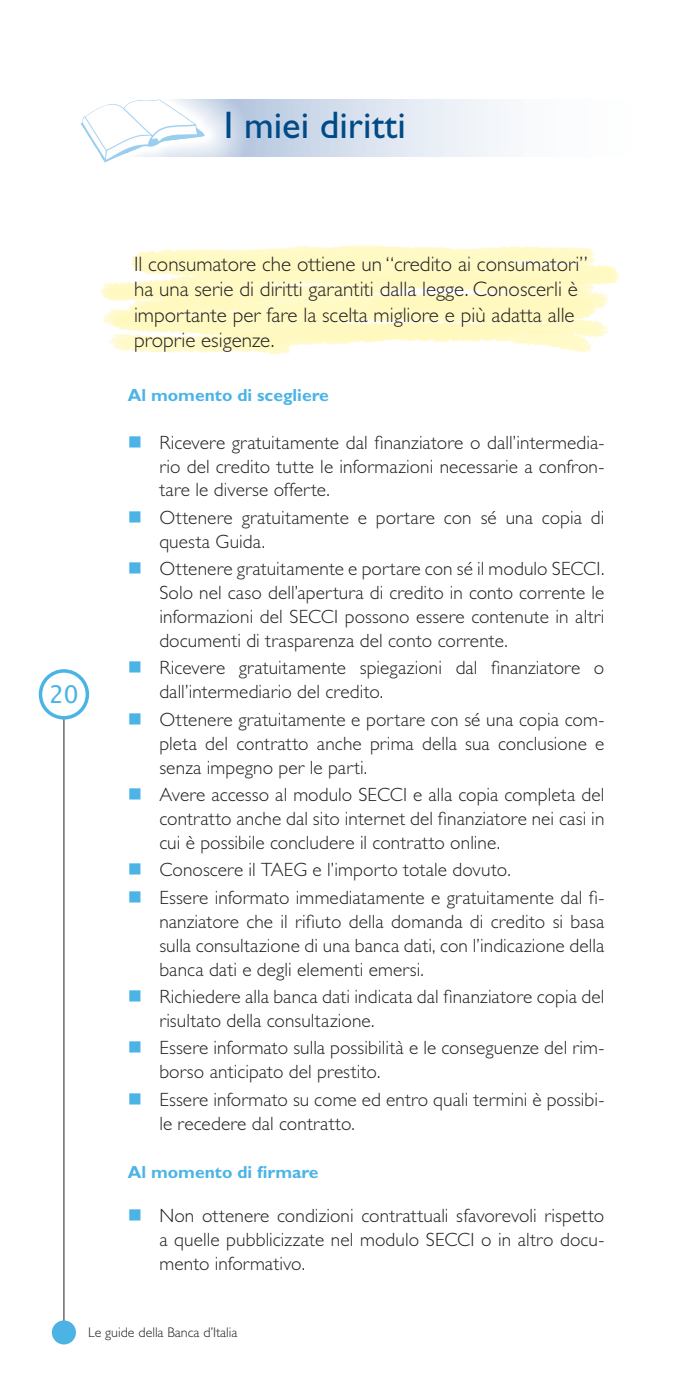
<style>
.page{position:relative;width:695px;height:1389px;background:#fff}
.page>*{position:absolute;margin:0;border:0;box-sizing:border-box;transform-origin:0 0}
.TITOLO_SEZIONE{font:38.5px "Gill Sans Std";color:#004a87}
.t1{font:24.5px "Lucida Console";color:#4cb4e5}
.t2{font:300 21px/25.2px "Gill Sans Std";color:#231f20}
.t3{font:300 19.25px/24px "Gill Sans Std";letter-spacing:.005em;color:#231f20;text-align:justify}
.TITOLETTO_PARAGRAFO{font:700 17.5px "Gill Sans Std";color:#4cb4e5}
.t4{font:300 14px "Gill Sans Std";color:#231f20}
</style>
<div class="page">
<hr style="left:64px;top:718px;width:1px;height:605px;background:#231f20">
<div style="left:54px;top:1322px;width:20px;height:21px;background:#4cb4e5;border-radius:50%"></div>
<div style="left:52px;top:1320px;width:24px;height:24px;border:4px solid #4cb4e5;border-radius:50%"></div>
<div style="left:39px;top:669px;width:50px;height:51px;border:4px solid #4cb4e5;border-radius:50%"></div>
<img style="left:100px;top:244px;width:520px;height:111px">
<svg style="left:249px;top:99px;width:260px;height:57px"></svg>
<img style="left:81px;top:100px;width:124px;height:63px">
<p class="TITOLO_SEZIONE" style="left:224px;top:103px;width:183px">I miei diritti</p>
<p class="t1" style="left:49px;top:684px;width:31px">20</p>
<p class="t2" style="left:134px;top:252px;width:455px">Il consumatore che ottiene un “credito ai consumatori” ha una serie di diritti garantiti dalla legge. Conoscerli è importante per fare la scelta migliore e più adatta alle proprie esigenze.</p>
<p class="TITOLETTO_PARAGRAFO" style="left:128px;top:385px;width:202px">Al momento di scegliere</p>
<p class="t3" style="left:159px;top:430px;width:446px">Ricevere gratuitamente dal finanziatore o dall’intermedia&shy;rio del credito tutte le informazioni necessarie a confron&shy;tare le diverse offerte.</p>
<p class="t3" style="left:159px;top:506px;width:446px">Ottenere gratuitamente e portare con sé una copia di questa Guida.</p>
<p class="t3" style="left:159px;top:557px;width:446px">Ottenere gratuitamente e portare con sé il modulo SECCI.<br>Solo nel caso dell’apertura di credito in conto corrente le informazioni del SECCI possono essere contenute in altri documenti di trasparenza del conto corrente.</p>
<p class="t3" style="left:159px;top:656px;width:446px">Ricevere gratuitamente spiegazioni dal finanziatore o dall’intermediario del credito.</p>
<p class="t3" style="left:159px;top:708px;width:446px">Ottenere gratuitamente e portare con sé una copia com&shy;pleta del contratto anche prima della sua conclusione e senza impegno per le parti.</p>
<p class="t3" style="left:159px;top:783px;width:446px">Avere accesso al modulo SECCI e alla copia completa del contratto anche dal sito internet del finanziatore nei casi in cui è possibile concludere il contratto online.</p>
<p class="t3" style="left:159px;top:858px;width:353px">Conoscere il TAEG e l’importo totale dovuto.</p>
<p class="t3" style="left:159px;top:886px;width:446px">Essere informato immediatamente e gratuitamente dal fi&shy;nanziatore che il rifiuto della domanda di credito si basa sulla consultazione di una banca dati, con l’indicazione della banca dati e degli elementi emersi.</p>
<p class="t3" style="left:159px;top:985px;width:446px">Richiedere alla banca dati indicata dal finanziatore copia del risultato della consultazione.</p>
<p class="t3" style="left:159px;top:1036px;width:446px">Essere informato sulla possibilità e le conseguenze del rim&shy;borso anticipato del prestito.</p>
<p class="t3" style="left:159px;top:1087px;width:446px">Essere informato su come ed entro quali termini è possibi&shy;le recedere dal contratto.</p>
<p class="TITOLETTO_PARAGRAFO" style="left:128px;top:1162px;width:192px">Al momento di firmare</p>
<p class="t3" style="left:159px;top:1204px;width:446px">Non ottenere condizioni contrattuali sfavorevoli rispetto a quelle pubblicizzate nel modulo SECCI o in altro docu&shy;mento informativo.</p>
<p class="t4" style="left:88px;top:1325px;width:151px">Le guide della Banca d’Italia</p>
</div>
